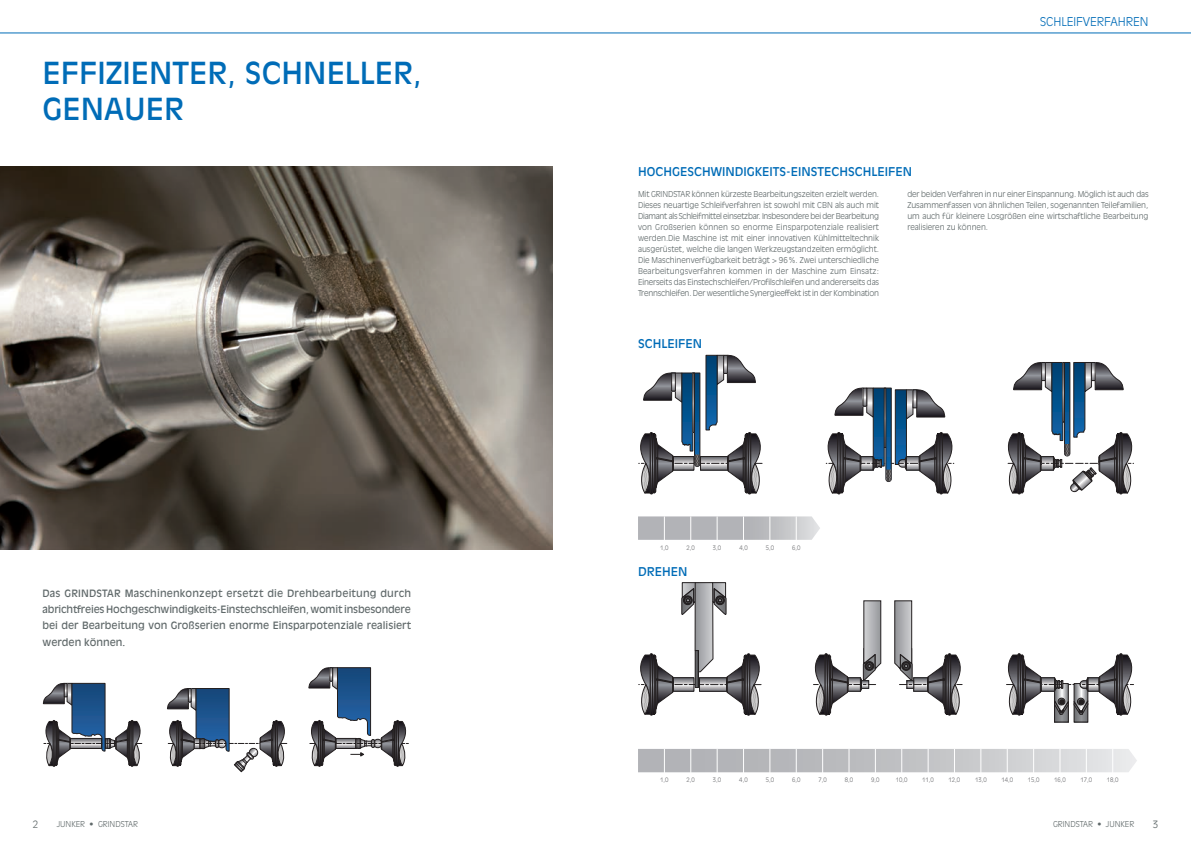
<style>
.page{position:relative;width:1191px;height:842px;background:#fff}
.page>*{position:absolute;margin:0;border:0;box-sizing:border-box;transform-origin:0 0}
.t1{font:30px/36px "Antique Olive CE";color:#006cb7}
.t2{font:12px "Antique Olive CE";color:#006cb7}
.t3{font:300 12px "Antique Olive CE";color:#006cb7}
.t4{font:10px/16px "Antique Olive CE";color:#60696a;text-align:justify}
.t5{font:300 10px "Antique Olive";color:#60696a}
.t6{font:300 8px/11px "Antique Olive CE";letter-spacing:-.015em;color:#60696a;text-align:justify}
.t7{font:300 8px "Antique Olive";color:#60696a}
.t8{font:300 6px "Antique Olive CE";color:#6c6d70}
</style>
<div class="page">
<hr style="left:0;top:33px;width:1191px;height:1px;background:#006cb7">
<img style="left:0;top:166px;width:553px;height:383px">
<svg style="left:167px;top:688px;width:121px;height:84px"></svg>
<svg style="left:43px;top:683px;width:99px;height:83px"></svg>
<svg style="left:308px;top:667px;width:101px;height:99px"></svg>
<svg style="left:638px;top:355px;width:124px;height:139px"></svg>
<div style="left:692px;top:373px;width:2px;height:60px;border:1px solid #231f20"></div>
<svg style="left:826px;top:388px;width:127px;height:106px"></svg>
<div style="left:884px;top:388px;width:2px;height:60px;border:1px solid #231f20"></div>
<svg style="left:1007px;top:362px;width:126px;height:132px"></svg>
<div style="left:1062px;top:362px;width:2px;height:60px;border:1px solid #231f20"></div>
<svg style="left:638px;top:516px;width:182px;height:24px"></svg>
<svg style="left:638px;top:582px;width:123px;height:133px"></svg>
<div style="left:695px;top:650px;width:3px;height:38px;border:1px solid #231f20"></div>
<svg style="left:813px;top:600px;width:68px;height:115px"></svg>
<svg style="left:894px;top:600px;width:68px;height:115px"></svg>
<svg style="left:1056px;top:715px;width:10px;height:5px"></svg>
<div style="left:1054px;top:703px;width:14px;height:19px;border:1px solid #231f20"></div>
<svg style="left:1076px;top:715px;width:10px;height:5px"></svg>
<div style="left:1074px;top:703px;width:14px;height:19px;border:1px solid #231f20"></div>
<svg style="left:1006px;top:653px;width:127px;height:62px"></svg>
<div style="left:1077px;top:698px;width:7px;height:7px;border:1px solid #231f20;border-radius:50%"></div>
<svg style="left:638px;top:749px;width:499px;height:24px"></svg>
<h1 class="t1" style="left:43px;top:55px;width:380px">EFFIZIENTER, SCHNELLER,<br>GENAUER</h1>
<p class="t4" style="left:43px;top:586px;width:370px">Das GRINDSTAR Maschinenkonzept ersetzt die Drehbearbeitung durch abrichtfreies Hochgeschwindigkeits-Einstechschleifen, womit insbesondere bei der Bearbeitung von Großserien enorme Einsparpotenziale realisiert werden können.</p>
<h2 class="t3" style="left:1040px;top:15px;width:110px">SCHLEIFVERFAHREN</h2>
<h2 class="t2" style="left:638px;top:165px;width:275px">HOCHGESCHWINDIGKEITS-EINSTECHSCHLEIFEN</h2>
<p class="t6" style="left:907px;top:188px;width:243px">der beiden Verfahren in nur einer Einspannung. Möglich ist auch das Zusammenfassen von ähnlichen Teilen, sogenannten Teilefamilien, um auch für kleinere Losgrößen eine wirtschaftliche Bearbeitung realisieren zu können.</p>
<p class="t6" style="left:638px;top:188px;width:243px">Mit GRINDSTAR können kürzeste Bearbeitungszeiten erzielt werden.<br>Dieses neuartige Schleifverfahren ist sowohl mit CBN als auch mit Diamant als Schleifmittel einsetzbar. Insbesondere bei der Bearbeitung von Großserien können so enorme Einsparpotenziale realisiert werden.Die Maschine ist mit einer innovativen Kühlmitteltechnik ausgerüstet, welche die langen Werkzeugstandzeiten ermöglicht.<br>Die Maschinenverfügbarkeit beträgt &gt; 96%. Zwei unterschiedliche Bearbeitungsverfahren kommen in der Maschine zum Einsatz:<br>Einerseits das Einstechschleifen/Profilschleifen und andererseits das Trennschleifen. Der wesentliche Synergieeffekt ist in der Kombination</p>
<h2 class="t2" style="left:638px;top:336px;width:65px">SCHLEIFEN</h2>
<p class="t8" style="left:660px;top:544px;width:10px">1,0</p>
<p class="t8" style="left:686px;top:544px;width:10px">2,0</p>
<p class="t8" style="left:713px;top:544px;width:10px">3,0</p>
<p class="t8" style="left:739px;top:544px;width:10px">4,0</p>
<p class="t8" style="left:765px;top:544px;width:10px">5,0</p>
<p class="t8" style="left:792px;top:544px;width:10px">6,0</p>
<h2 class="t2" style="left:638px;top:564px;width:51px">DREHEN</h2>
<p class="t8" style="left:660px;top:776px;width:10px">1,0</p>
<p class="t8" style="left:686px;top:776px;width:10px">2,0</p>
<p class="t8" style="left:713px;top:776px;width:10px">3,0</p>
<p class="t8" style="left:739px;top:776px;width:10px">4,0</p>
<p class="t8" style="left:765px;top:776px;width:10px">5,0</p>
<p class="t8" style="left:792px;top:776px;width:10px">6,0</p>
<p class="t8" style="left:818px;top:776px;width:10px">7,0</p>
<p class="t8" style="left:845px;top:776px;width:10px">8,0</p>
<p class="t8" style="left:871px;top:776px;width:10px">9,0</p>
<p class="t8" style="left:896px;top:776px;width:13px">10,0</p>
<p class="t8" style="left:922px;top:776px;width:13px">11,0</p>
<p class="t8" style="left:948px;top:776px;width:13px">12,0</p>
<p class="t8" style="left:975px;top:776px;width:13px">13,0</p>
<p class="t8" style="left:1001px;top:776px;width:13px">14,0</p>
<p class="t8" style="left:1027px;top:776px;width:13px">15,0</p>
<p class="t8" style="left:1054px;top:776px;width:13px">16,0</p>
<p class="t8" style="left:1080px;top:776px;width:13px">17,0</p>
<p class="t8" style="left:1106px;top:776px;width:13px">18,0</p>
<p class="t5" style="left:33px;top:818px;width:7px">2</p>
<p class="t7" style="left:57px;top:819px;width:83px">JUNKER • GRINDSTAR</p>
<p class="t7" style="left:1053px;top:819px;width:83px">GRINDSTAR • JUNKER</p>
<p class="t5" style="left:1152px;top:818px;width:7px">3</p>
</div>
